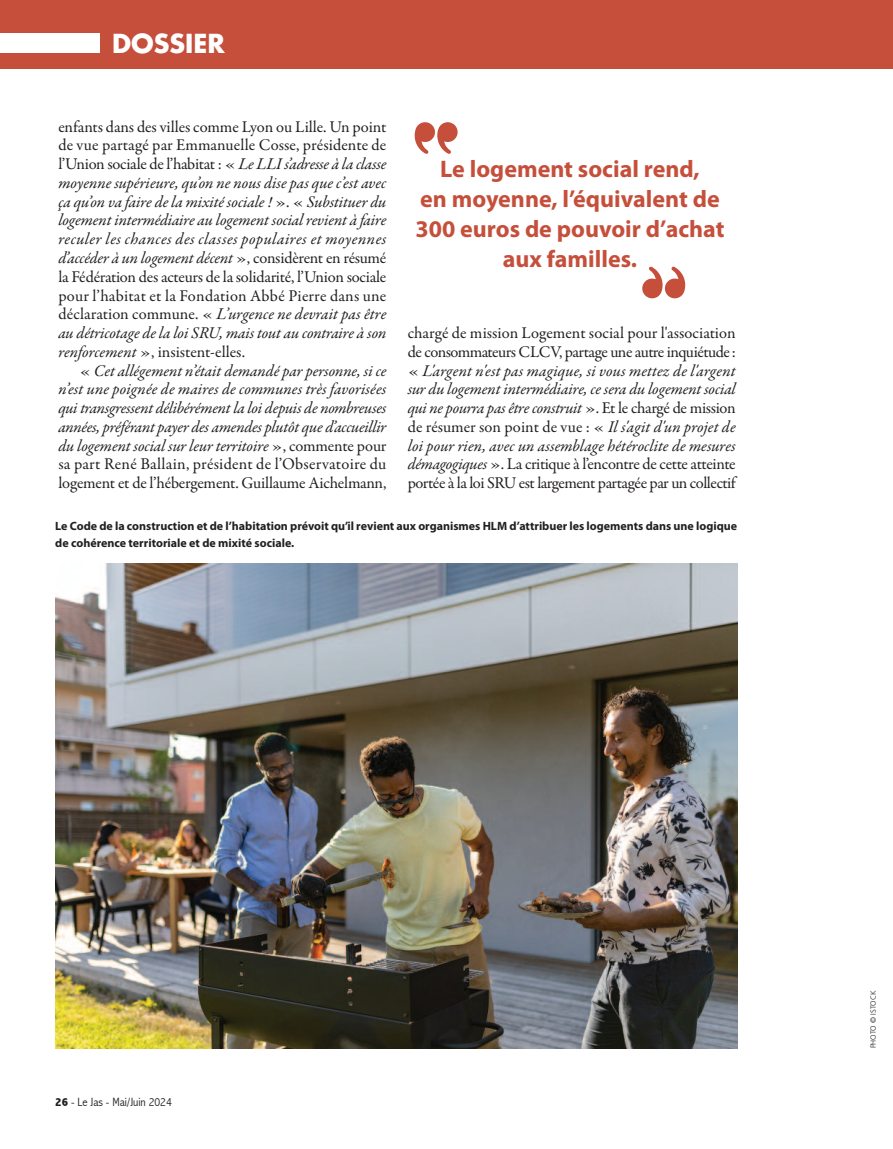
<style>
.page{position:relative;width:893px;height:1149px;background:#fff}
.page>*{position:absolute;margin:0;border:0;box-sizing:border-box;transform-origin:0 0}
.t1{font:700 25.5px "Futura Std";color:#fff}
.t2{font:700 24px/30px "Myriad Pro";color:#c54f3b;text-align:center}
.t3{font:italic 16.5px/18.8px "Garamond Premr Pro";letter-spacing:-.01em;color:#231f20;text-align:justify}
.t4{font:16.5px/18.8px "Garamond Premr Pro";letter-spacing:-.03em;color:#231f20;text-align:justify}
.t5{font:700 12px/16.5px "Myriad Pro";color:#231f20}
.t6{font:300 condensed 12px "Abadi";color:#231f20;scale:1.05 1}
.t7{font:300 7.5px "Frutiger";color:#231f20}
.s1{font-style:normal}
.s2{font-style:italic}
.s3{font-weight:800}
</style>
<div class="page">
<div style="left:0;top:0;width:893px;height:1071px;background:#c54f3b"></div>
<div style="left:0;top:70px;width:893px;height:1012px;background:#fff"></div>
<div style="left:0;top:33px;width:100px;height:20px;background:#fff"></div>
<img style="left:55px;top:563px;width:682px;height:485px">
<svg style="left:415px;top:122px;width:43px;height:32px"></svg>
<svg style="left:642px;top:266px;width:43px;height:32px"></svg>
<h1 class="t1" style="left:112px;top:32px;width:114px">DOSSIER</h1>
<p class="t3" style="left:58px;top:118px;width:330px"><span class="s1">enfants dans des villes comme Lyon ou Lille. Un point de vue partagé par Emmanuelle Cosse, présidente de l’Union sociale de l’habitat : «</span> Le LLI s’adresse à la classe moyenne supérieure, qu’on ne nous dise pas que c’est avec ça qu’on va faire de la mixité sociale ! <span class="s1">». «</span> Substituer du logement intermédiaire au logement social revient à faire reculer les chances des classes populaires et moyennes d’accéder à un logement décent <span class="s1">», considèrent en résumé la Fédération des acteurs de la solidarité, l’Union sociale pour l’habitat et la Fondation Abbé Pierre dans une déclaration commune. «</span> L’urgence ne devrait pas être au détricotage de la loi SRU, mais tout au contraire à son renforcement <span class="s1">», insistent-elles.</span></p>
<p class="t3" style="left:58px;top:362px;width:330px;text-indent:21px"><span class="s1">«</span> Cet allégement n’était demandé par personne, si ce n’est une poignée de maires de communes très favorisées qui transgressent délibérément la loi depuis de nombreuses années, préférant payer des amendes plutôt que d’accueillir du logement social sur leur territoire <span class="s1">», commente pour sa part René Ballain, président de l’Observatoire du logement et de l’hébergement. Guillaume Aichelmann,</span></p>
<h2 class="t2" style="left:415px;top:155px;width:311px">Le logement social rend,<br>en moyenne, l’équivalent de<br>300 euros de pouvoir d’achat aux familles.</h2>
<p class="t4" style="left:408px;top:325px;width:330px">chargé de mission Logement social pour l'association de consommateurs CLCV, partage une autre inquiétude: « <span class="s2">L'argent n'est pas magique, si vous mettez de l'argent sur du logement intermédiaire, ce sera du logement social qui ne pourra pas être construit</span> ». Et le chargé de mission de résumer son point de vue : « <span class="s2">Il s'agit d'un projet de loi pour rien, avec un assemblage hétéroclite de mesures démagogiques</span> ». La critique à l’encontre de cette atteinte portée à la loi SRU est largement partagée par un collectif</p>
<p class="t5" style="left:55px;top:518px;width:683px">Le Code de la construction et de l’habitation prévoit qu’il revient aux organismes HLM d’attribuer les logements dans une logique de cohérence territoriale et de mixité sociale.</p>
<p class="t6" style="left:55px;top:1094px;width:112px"><span class="s3">26</span> - Le Jas - Mai/Juin 2024</p>
<p class="t7" style="left:870px;top:1048px;width:59px;rotate:-90deg">PHOTO © ISTOCK</p>
</div>
